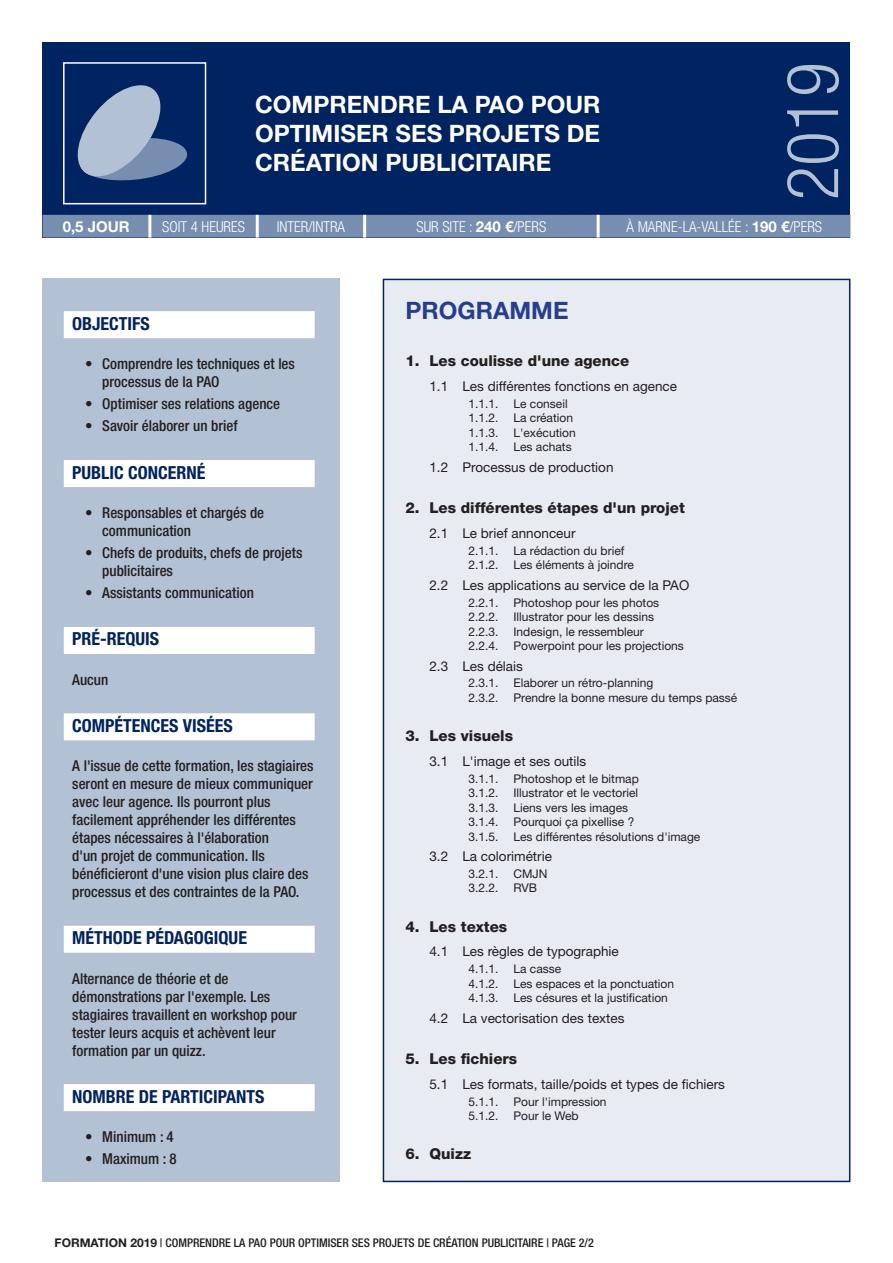
<style>
.page{position:relative;width:893px;height:1263px;background:#fff}
.page>*{position:absolute;margin:0;border:0;box-sizing:border-box;transform-origin:0 0}
.t1{font:300 condensed 72px "Helvetica Neue LT Std";color:#b2c1d4}
.t2{font:700 24px/28.8px "Helvetica Neue LT Std";color:#fff;text-align:justify}
.t3{font:700 24px "Helvetica Neue LT Std";color:#253f8e}
.t4{font:700 condensed 18px "Helvetica Neue LT Std";color:#002361}
.t5{font:500 condensed 15px/18px "Helvetica Neue LT Std";color:#231f20}
.t6{font:800 15px "Helvetica Neue LT Std";color:#231f20}
.t7{font:300 condensed 15px "Helvetica Neue LT Std";color:#fff}
.t8{font:700 15px "Helvetica Neue LT Std";color:#fff}
.t9{font:13.5px "Helvetica Neue LT Std";color:#231f20}
.t10{font:12px/14.5px "Helvetica Neue LT Std";color:#231f20}
.t11{font:500 condensed 12px "Helvetica Neue LT Std";color:#231f20}
.t12{font:700 12px "Helvetica Neue LT Std";color:#231f20}
.s1{font-weight:700;font-stretch:normal}
</style>
<div class="page">
<div style="left:43px;top:43px;width:807px;height:195px;background:#002361"></div>
<div style="left:43px;top:215px;width:807px;height:23px;background:#778eb1"></div>
<hr style="left:148px;top:215px;width:3px;height:23px;background:#fff">
<hr style="left:256px;top:215px;width:3px;height:23px;background:#fff">
<hr style="left:363px;top:215px;width:3px;height:23px;background:#fff">
<hr style="left:597px;top:215px;width:3px;height:23px;background:#fff">
<div style="left:43px;top:279px;width:297px;height:903px;background:#b2c1d4"></div>
<div style="left:64px;top:311px;width:251px;height:27px;background:#fff"></div>
<div style="left:64px;top:460px;width:251px;height:27px;background:#fff"></div>
<div style="left:64px;top:627px;width:251px;height:27px;background:#fff"></div>
<div style="left:64px;top:713px;width:251px;height:27px;background:#fff"></div>
<div style="left:64px;top:926px;width:251px;height:27px;background:#fff"></div>
<div style="left:64px;top:1084px;width:251px;height:27px;background:#fff"></div>
<div style="left:383px;top:279px;width:467px;height:902px;background:#e9ebf3"></div>
<div style="left:63px;top:62px;width:143px;height:142px;background:#002361;border:2px solid #fff"></div>
<svg style="left:77px;top:85px;width:110px;height:96px"></svg>
<h2 class="t2" style="left:255px;top:90px;width:347px">COMPRENDRE LA PAO POUR OPTIMISER SES PROJETS DE CRÉATION PUBLICITAIRE</h2>
<h1 class="t1" style="left:771px;top:200px;width:140px;rotate:-90deg">2019</h1>
<p class="t8" style="left:63px;top:217px;width:68px">0,5 JOUR</p>
<p class="t7" style="left:162px;top:218px;width:84px">SOIT 4 HEURES</p>
<p class="t7" style="left:277px;top:218px;width:70px">INTER/INTRA</p>
<p class="t7" style="left:417px;top:218px;width:131px">SUR SITE : <span class="s1">240 €</span>/PERS</p>
<p class="t7" style="left:627px;top:218px;width:197px">À MARNE-LA-VALLÉE : <span class="s1">190 €</span>/PERS</p>
<p class="t4" style="left:72px;top:312px;width:79px">OBJECTIFS</p>
<p class="t5" style="left:102px;top:354px;width:194px;text-indent:-17px">• Comprendre les techniques et les processus de la PAO</p>
<p class="t5" style="left:85px;top:395px;width:196px">• Optimiser ses relations agence</p>
<p class="t5" style="left:85px;top:417px;width:154px">• Savoir élaborer un brief</p>
<p class="t4" style="left:72px;top:461px;width:135px">PUBLIC CONCERNÉ</p>
<p class="t5" style="left:102px;top:503px;width:163px;text-indent:-17px">• Responsables et chargés de communication</p>
<p class="t5" style="left:102px;top:543px;width:202px;text-indent:-17px">• Chefs de produits, chefs de projets publicitaires</p>
<p class="t5" style="left:85px;top:584px;width:170px">• Assistants communication</p>
<p class="t4" style="left:72px;top:628px;width:89px">PRÉ-REQUIS</p>
<p class="t5" style="left:72px;top:670px;width:38px">Aucun</p>
<p class="t4" style="left:72px;top:714px;width:162px">COMPÉTENCES VISÉES</p>
<p class="t5" style="left:72px;top:756px;width:243px">A l'issue de cette formation, les stagiaires seront en mesure de mieux communiquer avec leur agence. Ils pourront plus facilement appréhender les différentes étapes nécessaires à l'élaboration<br>d'un projet de communication. Ils bénéficieront d'une vision plus claire des processus et des contraintes de la PAO.</p>
<p class="t4" style="left:72px;top:927px;width:176px">MÉTHODE PÉDAGOGIQUE</p>
<p class="t5" style="left:72px;top:969px;width:226px">Alternance de théorie et de démonstrations par l'exemple. Les stagiaires travaillent en workshop pour tester leurs acquis et achèvent leur formation par un quizz.</p>
<p class="t4" style="left:72px;top:1085px;width:194px">NOMBRE DE PARTICIPANTS</p>
<p class="t5" style="left:85px;top:1127px;width:90px">• Minimum : 4</p>
<p class="t5" style="left:85px;top:1149px;width:93px">• Maximum : 8</p>
<h2 class="t3" style="left:405px;top:295px;width:165px">PROGRAMME</h2>
<p class="t6" style="left:405px;top:352px;width:225px">1. Les coulisse d'une agence</p>
<p class="t9" style="left:429px;top:378px;width:249px">1.1 Les différentes fonctions en agence</p>
<p class="t10" style="left:468px;top:396px;width:109px">1.1.1. Le conseil<br>1.1.2. La création<br>1.1.3. L'exécution<br>1.1.4. Les achats</p>
<p class="t9" style="left:429px;top:459px;width:186px">1.2 Processus de production</p>
<p class="t6" style="left:405px;top:499px;width:281px">2. Les différentes étapes d'un projet</p>
<p class="t9" style="left:429px;top:525px;width:148px">2.1 Le brief annonceur</p>
<p class="t10" style="left:468px;top:543px;width:167px">2.1.1. La rédaction du brief<br>2.1.2. Les éléments à joindre</p>
<p class="t9" style="left:429px;top:577px;width:261px">2.2 Les applications au service de la PAO</p>
<p class="t10" style="left:468px;top:595px;width:217px">2.2.1. Photoshop pour les photos 2.2.2. Illustrator pour les dessins 2.2.3. Indesign, le ressembleur<br>2.2.4. Powerpoint pour les projections</p>
<p class="t9" style="left:429px;top:658px;width:95px">2.3 Les délais</p>
<p class="t10" style="left:468px;top:675px;width:270px">2.3.1. Elaborer un rétro-planning<br>2.3.2. Prendre la bonne mesure du temps passé</p>
<p class="t6" style="left:405px;top:727px;width:109px">3. Les visuels</p>
<p class="t9" style="left:429px;top:753px;width:158px">3.1 L'image et ses outils</p>
<p class="t10" style="left:468px;top:771px;width:233px">3.1.1. Photoshop et le bitmap<br>3.1.2. Illustrator et le vectoriel<br>3.1.3. Liens vers les images<br>3.1.4. Pourquoi ça pixellise ?<br>3.1.5. Les différentes résolutions d'image</p>
<p class="t9" style="left:429px;top:848px;width:124px">3.2 La colorimétrie</p>
<p class="t10" style="left:468px;top:866px;width:81px">3.2.1. CMJN<br>3.2.2. RVB</p>
<p class="t6" style="left:405px;top:917px;width:103px">4. Les textes</p>
<p class="t9" style="left:429px;top:943px;width:191px">4.1 Les règles de typographie</p>
<p class="t10" style="left:468px;top:961px;width:207px">4.1.1. La casse<br>4.1.2. Les espaces et la ponctuation<br>4.1.3. Les césures et la justification</p>
<p class="t9" style="left:429px;top:1010px;width:197px">4.2 La vectorisation des textes</p>
<p class="t6" style="left:405px;top:1050px;width:113px">5. Les fichiers</p>
<p class="t9" style="left:429px;top:1076px;width:297px">5.1 Les formats, taille/poids et types de fichiers</p>
<p class="t10" style="left:468px;top:1094px;width:140px">5.1.1. Pour l'impression<br>5.1.2. Pour le Web</p>
<p class="t6" style="left:405px;top:1145px;width:67px">6. Quizz</p>
<p class="t12" style="left:55px;top:1235px;width:17px">FORMATION</p>
<p class="t11" style="left:130px;top:1235px;width:43px"><span class="s1">2019</span> | compr</p>
<p class="t11" style="left:199px;top:1235px;width:38px">endre lapaopo</p>
<p class="t11" style="left:282px;top:1235px;width:13px">urop</p>
<p class="t11" style="left:311px;top:1235px;width:12px">timis</p>
<p class="t11" style="left:337px;top:1235px;width:34px">ersespro</p>
<p class="t11" style="left:392px;top:1235px;width:203px">jets de créatio n publicitaire | PAGE 2/2</p>
</div>
